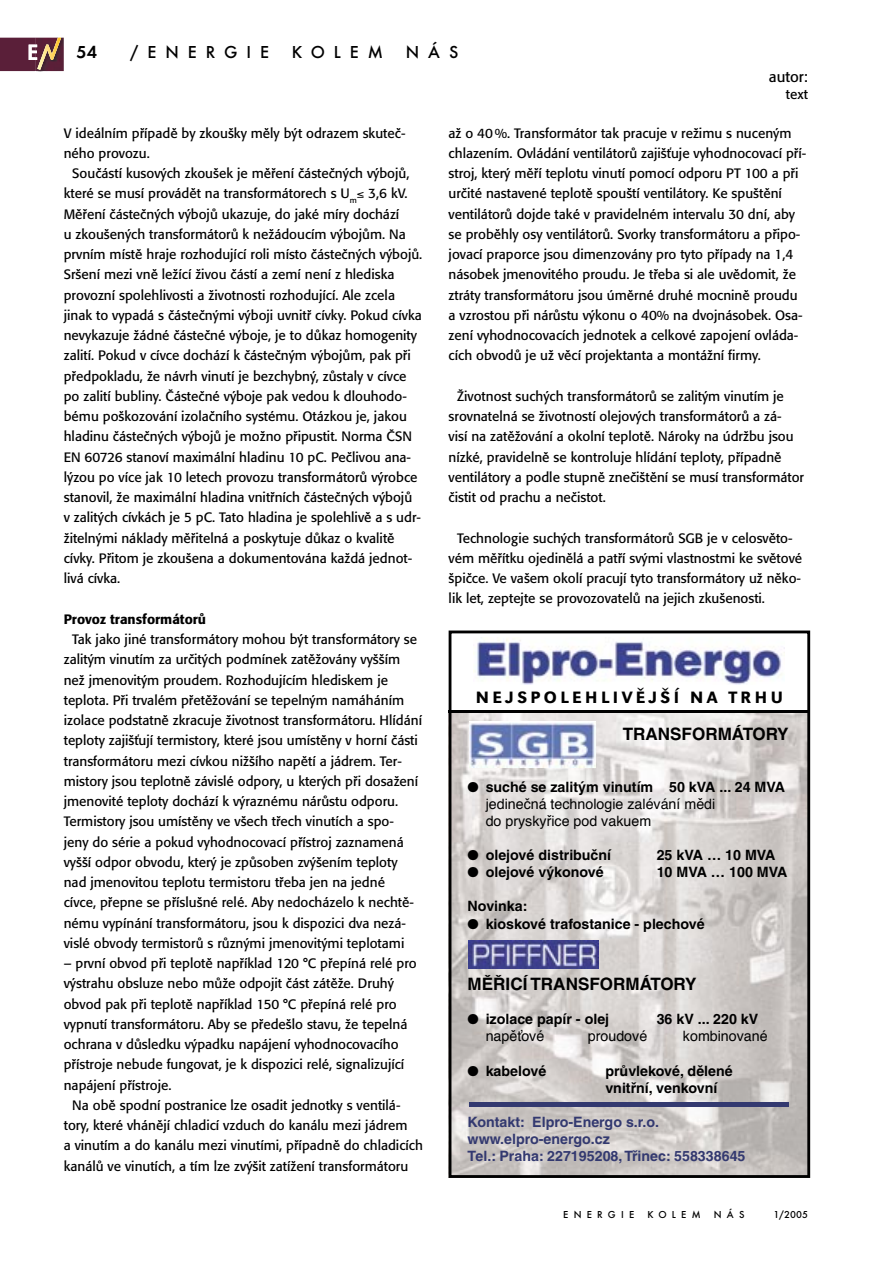
<style>
.page{position:relative;width:893px;height:1263px;background:#fff}
.page>*{position:absolute;margin:0;border:0;box-sizing:border-box;transform-origin:0 0}
.t1{font:500 18px "Futura TCE";letter-spacing:.5em;color:#000}
.t2{font:18px "Futura TCE Dem";color:#000}
.t3{font:700 17.1px "Helvetica CE";color:#000}
.t4{font:500 17.1px "URW Grotesk TCE";letter-spacing:.2em;color:#000}
.t5{font:15px "Formata CE";color:#000}
.t6{font:700 14.25px/17.1px "Helvetica CE";color:#000}
.t7{font:700 14.25px/17.1px "Helvetica CE";color:#333970}
.t8{font:14.25px/17.1px "Helvetica CE";color:#000}
.t9{font:13.5px/20.2px "Formata CE";color:#000}
.t10{font:500 13.5px "Formata CE";color:#000}
.t11{font:500 10.5px "Futura TCE";letter-spacing:.5em;color:#000}
</style>
<div class="page">
<svg style="left:0;top:38px;width:64px;height:34px;background:#73424e"></svg>
<img style="left:451px;top:713px;width:356px;height:462px">
<hr style="left:449px;top:632px;width:2px;height:544px;background:#000">
<hr style="left:450px;top:1175px;width:359px;height:3px;background:#000">
<hr style="left:807px;top:632px;width:3px;height:544px;background:#000">
<hr style="left:450px;top:630px;width:359px;height:3px;background:#000">
<img style="left:474px;top:638px;width:308px;height:47px">
<img style="left:469px;top:722px;width:127px;height:45px">
<img style="left:469px;top:940px;width:130px;height:29px">
<hr style="left:469px;top:1102px;width:320px;height:4px;background:#333970">
<hr style="left:449px;top:710px;width:361px;height:3px;background:#000">
<svg style="left:468px;top:781px;width:10px;height:11px"></svg>
<svg style="left:468px;top:850px;width:10px;height:10px"></svg>
<svg style="left:468px;top:867px;width:10px;height:10px"></svg>
<svg style="left:468px;top:918px;width:10px;height:11px"></svg>
<svg style="left:468px;top:1014px;width:10px;height:10px"></svg>
<svg style="left:468px;top:1065px;width:10px;height:11px"></svg>
<h1 class="t2" style="left:77px;top:41px;width:22px">54</h1>
<h1 class="t1" style="left:130px;top:41px;width:141px">/ENERGIE</h1>
<h1 class="t1" style="left:292px;top:41px;width:93px">KOLEM</h1>
<h1 class="t1" style="left:406px;top:41px;width:54px">NÁS</h1>
<p class="t5" style="left:769px;top:69px;width:41px">autor:</p>
<p class="t9" style="left:786px;top:84px;width:23px">text</p>
<p class="t9" style="left:64px;top:123px;width:343px">V ideálním případě by zkoušky měly být odrazem skuteč&shy;ného provozu.</p>
<p class="t9" style="left:64px;top:164px;width:360px;text-indent:9px">Součástí kusových zkoušek je měření částečných výbojů, které se musí provádět na transformátorech s U<sub>m</sub>≤ 3,6 kV.<br>Měření částečných výbojů ukazuje, do jaké míry dochází<br>u zkoušených transformátorů k nežádoucím výbojům. Na prvním místě hraje rozhodující roli místo částečných výbojů.<br>Sršení mezi vně ležící živou částí a zemí není z hlediska provozní spolehlivosti a životnosti rozhodující. Ale zcela jinak to vypadá s částečnými výboji uvnitř cívky. Pokud cívka nevykazuje žádné částečné výboje, je to důkaz homogenity zalití. Pokud v cívce dochází k částečným výbojům, pak při předpokladu, že návrh vinutí je bezchybný, zůstaly v cívce po zalití bubliny. Částečné výboje pak vedou k dlouhodo&shy;bému poškozování izolačního systému. Otázkou je, jakou hladinu částečných výbojů je možno připustit. Norma ČSN EN 60726 stanoví maximální hladinu 10 pC. Pečlivou ana&shy;lýzou po více jak 10 letech provozu transformátorů výrobce stanovil, že maximální hladina vnitřních částečných výbojů<br>v zalitých cívkách je 5 pC. Tato hladina je spolehlivě a s udr&shy;žitelnými náklady měřitelná a poskytuje důkaz o kvalitě cívky. Přitom je zkoušena a dokumentována každá jednot&shy;livá cívka.</p>
<p class="t10" style="left:64px;top:611px;width:144px">Provoz transformátorů</p>
<p class="t9" style="left:64px;top:629px;width:360px;text-indent:9px">Tak jako jiné transformátory mohou být transformátory se zalitým vinutím za určitých podmínek zatěžovány vyšším než jmenovitým proudem. Rozhodujícím hlediskem je teplota. Při trvalém přetěžování se tepelným namáháním izolace podstatně zkracuje životnost transformátoru. Hlídání teploty zajišťují termistory, které jsou umístěny v horní části transformátoru mezi cívkou nižšího napětí a jádrem. Ter&shy;mistory jsou teplotně závislé odpory, u kterých při dosažení jmenovité teploty dochází k výraznému nárůstu odporu.<br>Termistory jsou umístěny ve všech třech vinutích a spo&shy;jeny do série a pokud vyhodnocovací přístroj zaznamená vyšší odpor obvodu, který je způsoben zvýšením teploty nad jmenovitou teplotu termistoru třeba jen na jedné<br>cívce, přepne se příslušné relé. Aby nedocházelo k nechtě&shy;nému vypínání transformátoru, jsou k dispozici dva nezá&shy;vislé obvody termistorů s různými jmenovitými teplotami</p>
<p class="t9" style="left:64px;top:953px;width:354px">– první obvod při teplotě například 120 °C přepíná relé pro výstrahu obsluze nebo může odpojit část zátěže. Druhý obvod pak při teplotě například 150 °C přepíná relé pro vypnutí transformátoru. Aby se předešlo stavu, že tepelná ochrana v důsledku výpadku napájení vyhodnocovacího přístroje nebude fungovat, je k dispozici relé, signalizující napájení přístroje.</p>
<p class="t9" style="left:64px;top:1095px;width:361px;text-indent:9px">Na obě spodní postranice lze osadit jednotky s ventilá&shy;tory, které vhánějí chladicí vzduch do kanálu mezi jádrem<br>a vinutím a do kanálu mezi vinutími, případně do chladicích kanálů ve vinutích, a tím lze zvýšit zatížení transformátoru</p>
<p class="t9" style="left:449px;top:123px;width:359px">až o 40 %. Transformátor tak pracuje v režimu s nuceným chlazením. Ovládání ventilátorů zajišťuje vyhodnocovací pří&shy;stroj, který měří teplotu vinutí pomocí odporu PT 100 a při určité nastavené teplotě spouští ventilátory. Ke spuštění ventilátorů dojde také v pravidelném intervalu 30 dní, aby se proběhly osy ventilátorů. Svorky transformátoru a připo&shy;jovací praporce jsou dimenzovány pro tyto případy na 1,4 násobek jmenovitého proudu. Je třeba si ale uvědomit, že ztráty transformátoru jsou úměrné druhé mocnině proudu a vzrostou při nárůstu výkonu o 40% na dvojnásobek. Osa&shy;zení vyhodnocovacích jednotek a celkové zapojení ovláda&shy;cích obvodů je už věcí projektanta a montážní firmy.</p>
<p class="t9" style="left:449px;top:386px;width:357px;text-indent:9px">Životnost suchých transformátorů se zalitým vinutím je srovnatelná se životností olejových transformátorů a zá-<br>visí na zatěžování a okolní teplotě. Nároky na údržbu jsou nízké, pravidelně se kontroluje hlídání teploty, případně ventilátory a podle stupně znečištění se musí transformátor čistit od prachu a nečistot.</p>
<p class="t9" style="left:449px;top:528px;width:355px;text-indent:9px">Technologie suchých transformátorů SGB je v celosvěto&shy;vém měřítku ojedinělá a patří svými vlastnostmi ke světové špičce. Ve vašem okolí pracují tyto transformátory už něko&shy;lik let, zeptejte se provozovatelů na jejich zkušenosti.</p>
<p class="t4" style="left:476px;top:687px;width:308px">NEJSPOLEHLIVĚJŠÍ NA TRHU</p>
<p class="t3" style="left:623px;top:724px;width:168px">TRANSFORMÁTORY</p>
<p class="t6" style="left:486px;top:778px;width:301px">suché se zalitým vinutím 50 kVA ... 24 MVA</p>
<p class="t8" style="left:486px;top:796px;width:231px">jedinečná technologie zalévání mědi do pryskyřice pod vakuem</p>
<p class="t6" style="left:486px;top:846px;width:127px">olejové distribuční</p>
<p class="t6" style="left:657px;top:846px;width:120px">25 kVA … 10 MVA</p>
<p class="t6" style="left:486px;top:864px;width:120px">olejové výkonové</p>
<p class="t6" style="left:657px;top:864px;width:132px">10 MVA … 100 MVA</p>
<p class="t6" style="left:486px;top:898px;width:220px;text-indent:-18px">Novinka:<br>kioskové trafostanice - plechové</p>
<p class="t3" style="left:468px;top:974px;width:230px">MĚŘICÍ TRANSFORMÁTORY</p>
<p class="t6" style="left:486px;top:1011px;width:125px">izolace papír - olej</p>
<p class="t6" style="left:657px;top:1011px;width:103px">36 kV ... 220 kV</p>
<p class="t8" style="left:486px;top:1029px;width:60px">napěťové</p>
<p class="t8" style="left:588px;top:1029px;width:61px">proudové</p>
<p class="t8" style="left:683px;top:1029px;width:86px">kombinované</p>
<p class="t6" style="left:486px;top:1062px;width:62px">kabelové</p>
<p class="t6" style="left:605px;top:1062px;width:129px">průvlekové, dělené vnitřní, venkovní</p>
<p class="t7" style="left:468px;top:1113px;width:279px">Kontakt: Elpro-Energo s.r.o. www.elpro-energo.cz<br>Tel.: Praha: 227195208, Třinec: 558338645</p>
<p class="t11" style="left:563px;top:1208px;width:73px">ENERGIE</p>
<p class="t11" style="left:647px;top:1208px;width:55px">KOLEM</p>
<p class="t11" style="left:714px;top:1208px;width:32px">NÁS</p>
<p class="t11" style="left:773px;top:1208px;width:36px">1/2005</p>
</div>
